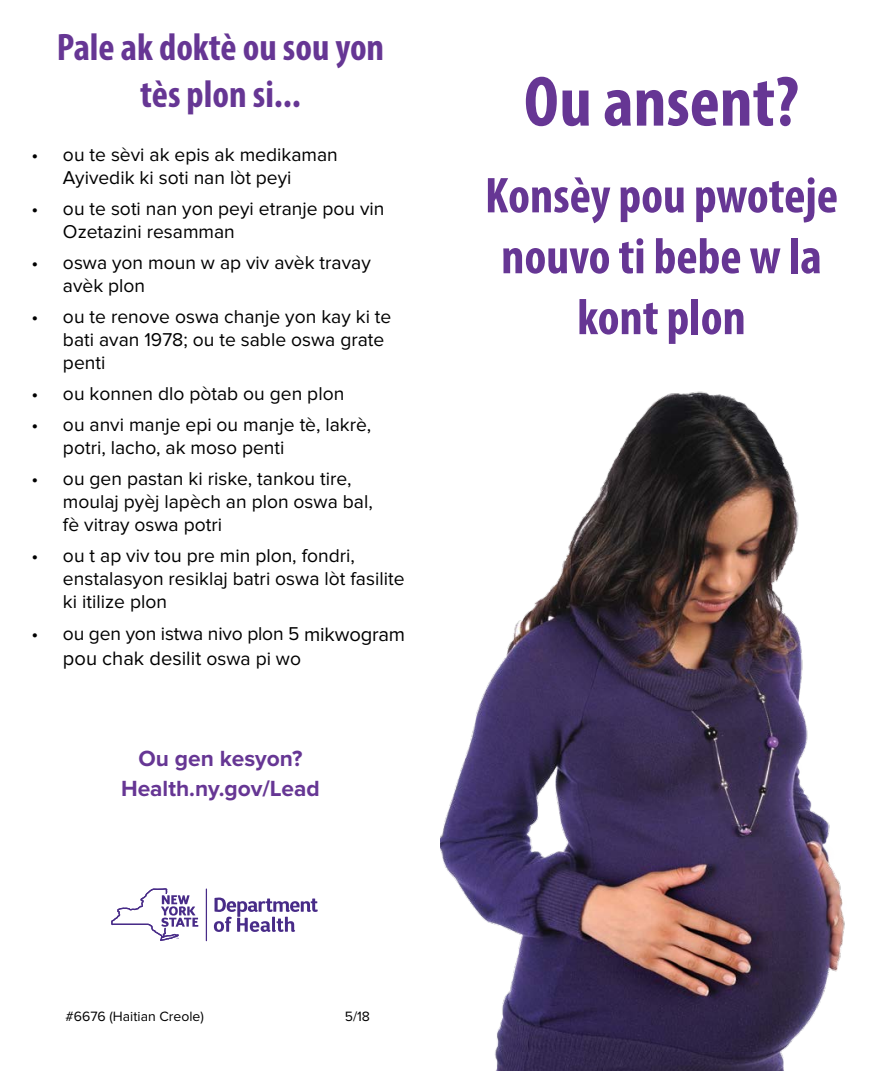
<style>
.page{position:relative;width:882px;height:1071px;background:#fff}
.page>*{position:absolute;margin:0;border:0;box-sizing:border-box;transform-origin:0 0}
.t1{font:700 condensed 71.75px "Myriad Pro";color:#663694}
.t2{font:700 condensed 50.75px/60.9px "Myriad Pro";color:#663694;text-align:center}
.t3{font:700 condensed 38.5px/46.2px "Myriad Pro";color:#663694;text-align:center}
.t4{font:700 22.75px/29.8px "Proxima Nova";color:#663694;text-align:center}
.t5{font:20.12px "Proxima Nova";color:#000}
.t6{font:19.25px/23.1px "Proxima Nova";color:#000}
.t7{font:14px "Proxima Nova";color:#000}
.s1{font-size:20.12px}
.s2{font-size:19.25px}
</style>
<div class="page">
<svg style="left:214px;top:898px;width:104px;height:34px"></svg>
<hr style="left:206px;top:889px;width:1px;height:52px;background:#482b88">
<svg style="left:111px;top:888px;width:87px;height:53px"></svg>
<img style="left:440px;top:391px;width:405px;height:680px">
<h3 class="t3" style="left:57px;top:24px;width:329px">Pale ak doktè ou sou yon tès plon si...</h3>
<p class="t6" style="left:63px;top:143px;width:276px;text-indent:-31px">• ou te sèvi ak epis ak medikaman<br>Ayivedik ki soti nan lòt peyi</p>
<p class="t6" style="left:63px;top:197px;width:323px;text-indent:-31px">• ou te soti nan yon peyi etranje pou vin<br>Ozetazini resamman</p>
<p class="t6" style="left:63px;top:251px;width:309px;text-indent:-31px">• oswa yon moun w ap viv avèk travay avèk plon</p>
<p class="t6" style="left:63px;top:305px;width:330px;text-indent:-31px">• ou te renove oswa chanje yon kay ki te bati avan 1978; ou te sable oswa grate penti</p>
<p class="t6" style="left:32px;top:382px;width:314px">• ou konnen dlo pòtab ou gen plon</p>
<p class="t6" style="left:63px;top:413px;width:310px;text-indent:-31px">• ou anvi manje epi ou manje tè, lakrè, potri, lacho, ak moso penti</p>
<p class="t6" style="left:63px;top:467px;width:311px;text-indent:-31px">• ou gen pastan ki riske, tankou tire, moulaj pyèj lapèch an plon oswa bal, fè vitray oswa potri</p>
<p class="t6" style="left:63px;top:545px;width:343px;text-indent:-31px">• ou t ap viv tou pre min plon, fondri, enstalasyon resiklaj batri oswa lòt fasilite ki itilize plon</p>
<p class="t6" style="left:32px;top:623px;width:375px">• ou gen yon istwa nivo plon 5 <span class="s1">mikwogram</span></p>
<p class="t5" style="left:63px;top:646px;width:240px">pou chak desilit <span class="s2">oswa pi wo</span></p>
<p class="t4" style="left:121px;top:744px;width:200px">Ou gen kesyon?<br>Health.ny.gov/Lead</p>
<h1 class="t1" style="left:524px;top:57px;width:276px">Ou ansent?</h1>
<h2 class="t2" style="left:485px;top:164px;width:355px">Konsèy pou pwoteje nouvo ti bebe w la kont plon</h2>
<p class="t7" style="left:66px;top:1009px;width:140px">#6676 (Haitian Creole)</p>
<p class="t7" style="left:345px;top:1009px;width:27px">5/18</p>
</div>
